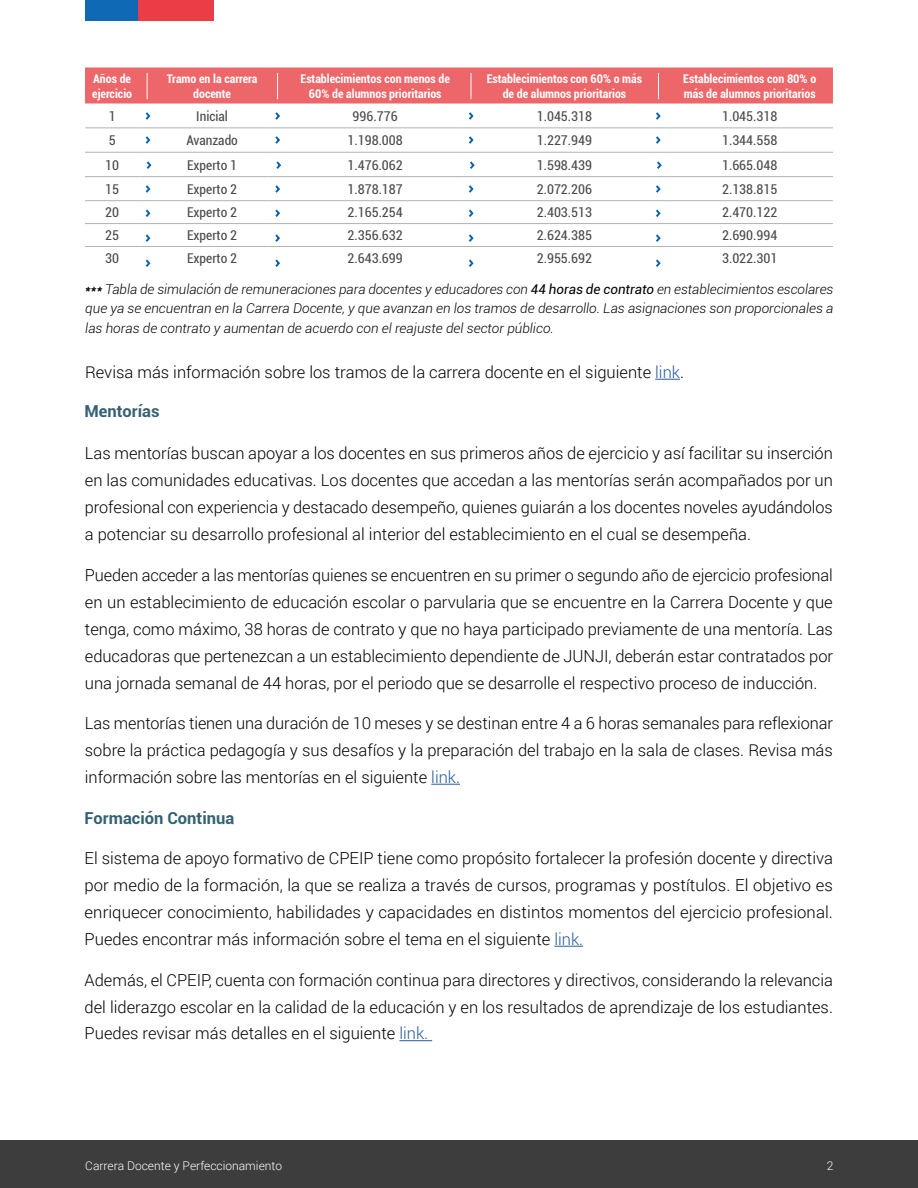
<style>
.page{position:relative;width:918px;height:1188px;background:#fff}
.page>*{position:absolute;margin:0;border:0;box-sizing:border-box;transform-origin:0 0}
.t1{font:300 16.5px/27px "Roboto";color:#000;text-align:justify}
.t2{font:700 16.5px "Roboto";color:#346173}
.t3{font:italic 300 13.5px/19.5px "Roboto";color:#000;text-align:justify}
.t4{font:condensed 13.5px "Roboto";color:#4b4a49}
.t5{font:700 condensed 12px/15px "Roboto";color:#fff;text-align:center}
.t6{font:300 12px "Roboto";color:#fff}
.s1{font-weight:500}
.s2{font-weight:400}
.s3{color:#275b9b}
</style>
<div class="page">
<div style="left:0;top:1140px;width:918px;height:48px;background:#3d3d3d"></div>
<div style="left:85px;top:0;width:53px;height:21px;background:#0f69b5"></div>
<div style="left:138px;top:0;width:76px;height:21px;background:#eb3d45"></div>
<hr style="left:85px;top:128px;width:54px;height:1px;background:#b3b2b2">
<hr style="left:156px;top:128px;width:113px;height:1px;background:#b3b2b2">
<hr style="left:287px;top:128px;width:176px;height:1px;background:#b3b2b2">
<hr style="left:478px;top:128px;width:173px;height:1px;background:#b3b2b2">
<hr style="left:667px;top:128px;width:166px;height:1px;background:#b3b2b2">
<hr style="left:85px;top:152px;width:54px;height:1px;background:#b3b2b2">
<svg style="left:139px;top:152px;width:17px;height:1px"></svg>
<hr style="left:156px;top:152px;width:113px;height:1px;background:#b3b2b2">
<svg style="left:269px;top:152px;width:18px;height:1px"></svg>
<hr style="left:287px;top:152px;width:176px;height:1px;background:#b3b2b2">
<svg style="left:463px;top:152px;width:15px;height:1px"></svg>
<hr style="left:478px;top:152px;width:173px;height:1px;background:#b3b2b2">
<svg style="left:651px;top:152px;width:16px;height:1px"></svg>
<hr style="left:667px;top:152px;width:166px;height:1px;background:#b3b2b2">
<hr style="left:85px;top:176px;width:54px;height:1px;background:#b3b2b2">
<hr style="left:156px;top:176px;width:113px;height:1px;background:#b3b2b2">
<hr style="left:287px;top:176px;width:176px;height:1px;background:#b3b2b2">
<hr style="left:478px;top:176px;width:173px;height:1px;background:#b3b2b2">
<hr style="left:667px;top:176px;width:166px;height:1px;background:#b3b2b2">
<hr style="left:85px;top:200px;width:54px;height:1px;background:#b3b2b2">
<hr style="left:156px;top:200px;width:113px;height:1px;background:#b3b2b2">
<hr style="left:287px;top:200px;width:176px;height:1px;background:#b3b2b2">
<hr style="left:478px;top:200px;width:173px;height:1px;background:#b3b2b2">
<hr style="left:667px;top:200px;width:166px;height:1px;background:#b3b2b2">
<hr style="left:85px;top:223px;width:54px;height:1px;background:#b3b2b2">
<hr style="left:156px;top:223px;width:113px;height:1px;background:#b3b2b2">
<hr style="left:287px;top:223px;width:176px;height:1px;background:#b3b2b2">
<hr style="left:478px;top:223px;width:173px;height:1px;background:#b3b2b2">
<hr style="left:667px;top:223px;width:166px;height:1px;background:#b3b2b2">
<hr style="left:85px;top:246px;width:54px;height:1px;background:#b3b2b2">
<hr style="left:156px;top:246px;width:113px;height:1px;background:#b3b2b2">
<hr style="left:287px;top:246px;width:176px;height:1px;background:#b3b2b2">
<hr style="left:478px;top:246px;width:173px;height:1px;background:#b3b2b2">
<hr style="left:667px;top:246px;width:166px;height:1px;background:#b3b2b2">
<svg style="left:145px;top:112px;width:6px;height:8px"></svg>
<svg style="left:275px;top:112px;width:5px;height:8px"></svg>
<svg style="left:468px;top:112px;width:6px;height:8px"></svg>
<svg style="left:656px;top:112px;width:5px;height:8px"></svg>
<svg style="left:139px;top:128px;width:17px;height:16px"></svg>
<svg style="left:269px;top:128px;width:18px;height:16px"></svg>
<svg style="left:463px;top:128px;width:15px;height:16px"></svg>
<svg style="left:651px;top:128px;width:16px;height:16px"></svg>
<svg style="left:139px;top:161px;width:17px;height:16px"></svg>
<svg style="left:269px;top:161px;width:18px;height:16px"></svg>
<svg style="left:463px;top:161px;width:15px;height:16px"></svg>
<svg style="left:651px;top:161px;width:16px;height:16px"></svg>
<svg style="left:139px;top:185px;width:17px;height:16px"></svg>
<svg style="left:269px;top:185px;width:18px;height:16px"></svg>
<svg style="left:463px;top:185px;width:15px;height:16px"></svg>
<svg style="left:651px;top:185px;width:16px;height:16px"></svg>
<svg style="left:139px;top:209px;width:17px;height:15px"></svg>
<svg style="left:269px;top:209px;width:18px;height:15px"></svg>
<svg style="left:463px;top:209px;width:15px;height:15px"></svg>
<svg style="left:651px;top:209px;width:16px;height:15px"></svg>
<svg style="left:139px;top:234px;width:17px;height:13px"></svg>
<svg style="left:269px;top:234px;width:18px;height:13px"></svg>
<svg style="left:463px;top:234px;width:15px;height:13px"></svg>
<svg style="left:651px;top:234px;width:16px;height:13px"></svg>
<svg style="left:145px;top:259px;width:6px;height:8px"></svg>
<svg style="left:275px;top:259px;width:5px;height:8px"></svg>
<svg style="left:468px;top:259px;width:6px;height:8px"></svg>
<svg style="left:656px;top:259px;width:5px;height:8px"></svg>
<div style="left:85px;top:68px;width:748px;height:36px;background:#ed6669"></div>
<svg style="left:655px;top:379px;width:25px;height:1px"></svg>
<svg style="left:431px;top:784px;width:29px;height:1px"></svg>
<svg style="left:554px;top:946px;width:29px;height:1px"></svg>
<hr style="left:399px;top:1040px;width:33px;height:1px;background:#275b9b">
<p class="t5" style="left:92px;top:70px;width:42px;text-align:left">Años de ejercicio</p>
<p class="t5" style="left:167px;top:70px;width:92px">Tramo en la carrera docente</p>
<p class="t5" style="left:301px;top:70px;width:151px">Establecimientos con menos de<br>60% de alumnos prioritarios</p>
<p class="t5" style="left:487px;top:70px;width:157px">Establecimientos con 60% o más de de alumnos prioritarios</p>
<p class="t5" style="left:683px;top:70px;width:134px;text-align:left">Establecimientos con 80% o más de alumnos prioritarios</p>
<p class="t4" style="left:109px;top:107px;width:8px">1</p>
<p class="t4" style="left:196px;top:107px;width:33px">Inicial</p>
<p class="t4" style="left:353px;top:107px;width:47px">996.776</p>
<p class="t4" style="left:537px;top:107px;width:57px">1.045.318</p>
<p class="t4" style="left:722px;top:107px;width:57px">1.045.318</p>
<p class="t4" style="left:109px;top:131px;width:8px">5</p>
<p class="t4" style="left:186px;top:131px;width:53px">Avanzado</p>
<p class="t4" style="left:348px;top:131px;width:57px">1.198.008</p>
<p class="t4" style="left:537px;top:131px;width:57px">1.227.949</p>
<p class="t4" style="left:722px;top:131px;width:57px">1.344.558</p>
<p class="t4" style="left:105px;top:155px;width:15px">10</p>
<p class="t4" style="left:187px;top:155px;width:52px">Experto 1</p>
<p class="t4" style="left:348px;top:155px;width:57px">1.476.062</p>
<p class="t4" style="left:537px;top:155px;width:57px">1.598.439</p>
<p class="t4" style="left:722px;top:155px;width:57px">1.665.048</p>
<p class="t4" style="left:105px;top:180px;width:15px">15</p>
<p class="t4" style="left:187px;top:180px;width:52px">Experto 2</p>
<p class="t4" style="left:348px;top:180px;width:57px">1.878.187</p>
<p class="t4" style="left:537px;top:180px;width:57px">2.072.206</p>
<p class="t4" style="left:722px;top:180px;width:57px">2.138.815</p>
<p class="t4" style="left:105px;top:203px;width:15px">20</p>
<p class="t4" style="left:187px;top:203px;width:52px">Experto 2</p>
<p class="t4" style="left:348px;top:203px;width:57px">2.165.254</p>
<p class="t4" style="left:537px;top:203px;width:57px">2.403.513</p>
<p class="t4" style="left:722px;top:203px;width:57px">2.470.122</p>
<p class="t4" style="left:105px;top:226px;width:15px">25</p>
<p class="t4" style="left:187px;top:226px;width:52px">Experto 2</p>
<p class="t4" style="left:348px;top:226px;width:57px">2.356.632</p>
<p class="t4" style="left:537px;top:226px;width:57px">2.624.385</p>
<p class="t4" style="left:722px;top:226px;width:57px">2.690.994</p>
<p class="t4" style="left:105px;top:249px;width:15px">30</p>
<p class="t4" style="left:187px;top:249px;width:52px">Experto 2</p>
<p class="t4" style="left:348px;top:249px;width:57px">2.643.699</p>
<p class="t4" style="left:537px;top:249px;width:57px">2.955.692</p>
<p class="t4" style="left:722px;top:249px;width:57px">3.022.301</p>
<p class="t3" style="left:85px;top:279px;width:750px"><span class="s1">***</span> Tabla de simulación de remuneraciones para docentes y educadores con <span class="s2">44 horas de contrato</span> en establecimientos escolares que ya se encuentran en la Carrera Docente, y que avanzan en los tramos de desarrollo. Las asignaciones son proporcionales a las horas de contrato y aumentan de acuerdo con el reajuste del sector público.</p>
<p class="t1" style="left:85px;top:358px;width:600px">Revisa más información sobre los tramos de la carrera docente en el siguiente <span class="s3">link</span>.</p>
<p class="t2" style="left:85px;top:400px;width:77px">Mentorías</p>
<p class="t1" style="left:85px;top:439px;width:750px">Las mentorías buscan apoyar a los docentes en sus primeros años de ejercicio y así facilitar su inserción en las comunidades educativas. Los docentes que accedan a las mentorías serán acompañados por un profesional con experiencia y destacado desempeño, quienes guiarán a los docentes noveles ayudándolos a potenciar su desarrollo profesional al interior del establecimiento en el cual se desempeña.</p>
<p class="t1" style="left:85px;top:561px;width:750px">Pueden acceder a las mentorías quienes se encuentren en su primer o segundo año de ejercicio profesional en un establecimiento de educación escolar o parvularia que se encuentre en la Carrera Docente y que tenga, como máximo, 38 horas de contrato y que no haya participado previamente de una mentoría. Las educadoras que pertenezcan a un establecimiento dependiente de JUNJI, deberán estar contratados por una jornada semanal de 44 horas, por el periodo que se desarrolle el respectivo proceso de inducción.</p>
<p class="t1" style="left:85px;top:709px;width:750px">Las mentorías tienen una duración de 10 meses y se destinan entre 4 a 6 horas semanales para reflexionar sobre la práctica pedagogía y sus desafíos y la preparación del trabajo en la sala de clases. Revisa más información sobre las mentorías en el siguiente <span class="s3">link.</span></p>
<p class="t2" style="left:85px;top:806px;width:151px">Formación Continua</p>
<p class="t1" style="left:85px;top:844px;width:750px">El sistema de apoyo formativo de CPEIP tiene como propósito fortalecer la profesión docente y directiva por medio de la formación, la que se realiza a través de cursos, programas y postítulos. El objetivo es enriquecer conocimiento, habilidades y capacidades en distintos momentos del ejercicio profesional.<br>Puedes encontrar más información sobre el tema en el siguiente <span class="s3">link.</span></p>
<p class="t1" style="left:85px;top:966px;width:750px">Además, el CPEIP, cuenta con formación continua para directores y directivos, considerando la relevancia del liderazgo escolar en la calidad de la educación y en los resultados de aprendizaje de los estudiantes.<br>Puedes revisar más detalles en el siguiente <span class="s3">link.</span></p>
<p class="t6" style="left:85px;top:1158px;width:198px">Carrera Docente y Perfeccionamiento</p>
<p class="t6" style="left:827px;top:1158px;width:8px">2</p>
</div>
